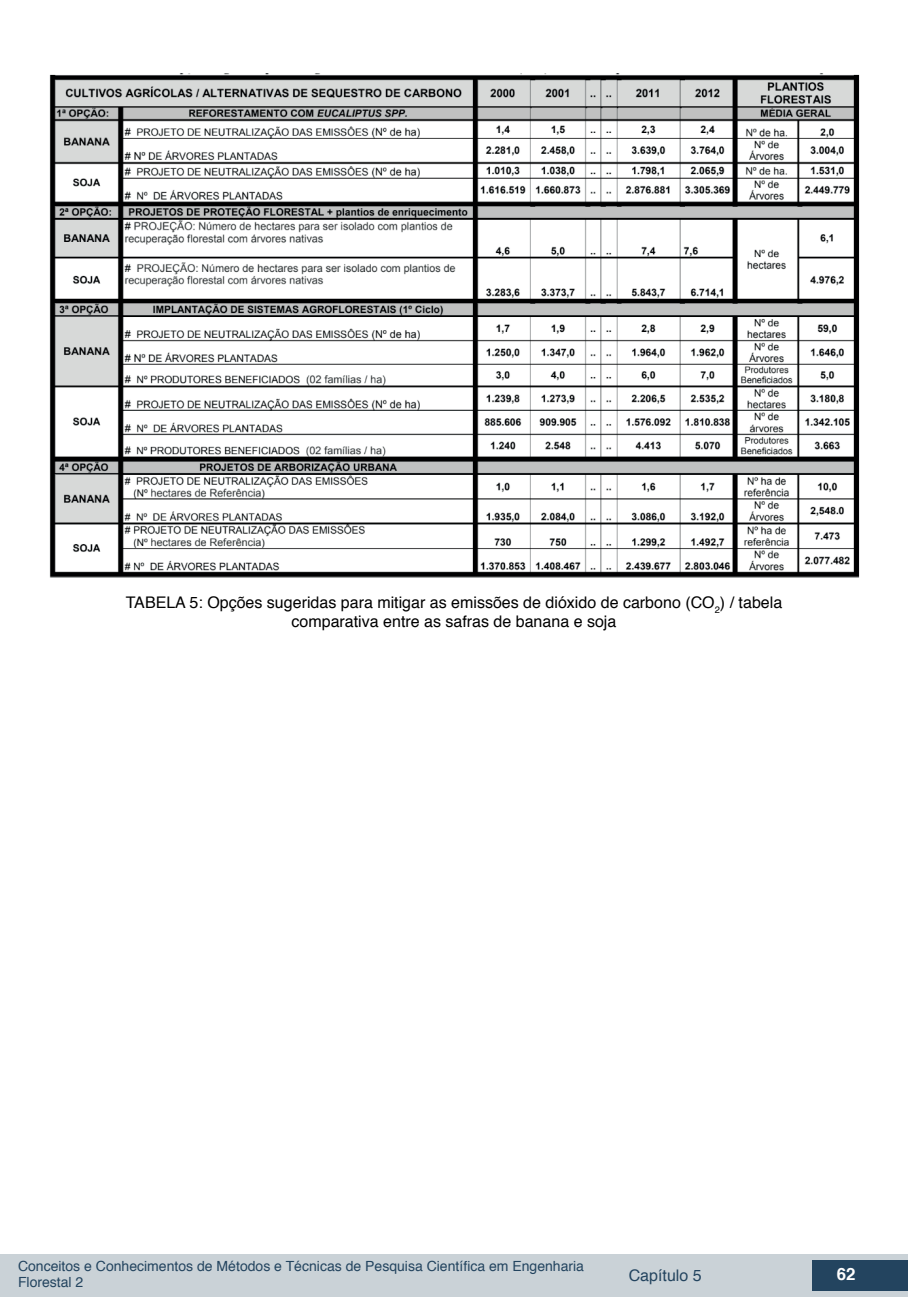
<style>
.page{position:relative;width:908px;height:1304px;background:#fff}
.page>*{position:absolute;margin:0;border:0;box-sizing:border-box;transform-origin:0 0}
.t1{font:700 16.8px "Helvetica";color:#fff}
.t2{font:16px/19.2px "Helvetica";color:#000;text-align:center}
.t3{font:16px "Helvetica";color:#23445f}
.t4{font:14px/16px "Helvetica";color:#23445f}
</style>
<div class="page">
<div style="left:0;top:1254px;width:906px;height:43px;background:#cad2d7"></div>
<div style="left:812px;top:1261px;width:95px;height:30px;background:#23445f"></div>
<img style="left:49px;top:74px;width:811px;height:503px">
<p class="t2" style="left:126px;top:593px;width:657px">TABELA 5: Opções sugeridas para mitigar as emissões de dióxido de carbono (CO<sub>2</sub>) / tabela comparativa entre as safras de banana e soja</p>
<p class="t4" style="left:18px;top:1259px;width:567px">Conceitos e Conhecimentos de Métodos e Técnicas de Pesquisa Científica em Engenharia<br>Florestal 2</p>
<p class="t3" style="left:628px;top:1263px;width:74px">Capítulo 5</p>
<p class="t1" style="left:836px;top:1261px;width:20px">62</p>
</div>
